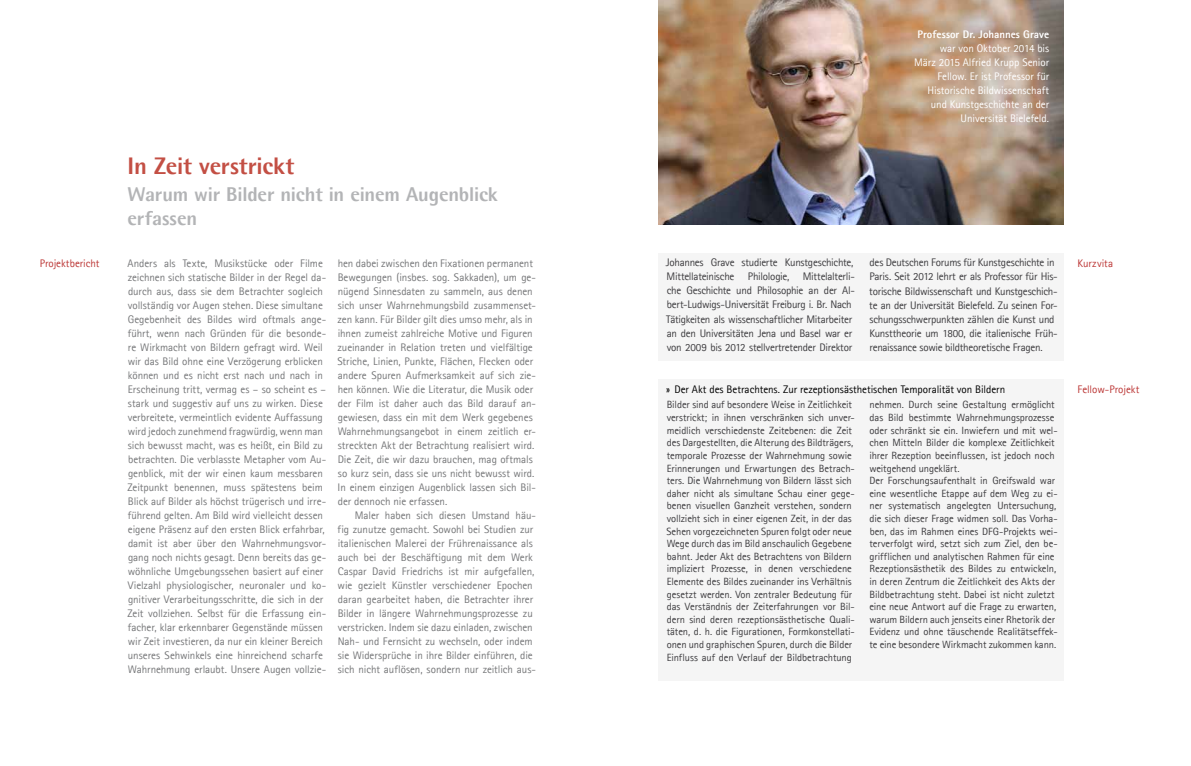
<style>
.page{position:relative;width:1191px;height:766px;background:#fff}
.page>*{position:absolute;margin:0;border:0;box-sizing:border-box;transform-origin:0 0}
.t1{font:800 24px "Agfa Rotis Semisans";letter-spacing:-.005em;color:#c34f44}
.t2{font:800 20px/24px "Agfa Rotis Semisans";letter-spacing:-.01em;color:#b3b4b6}
.t3{font:11px/14px "Agfa Rotis Sans Serif";letter-spacing:-.005em;color:#767779}
.t4{font:11px/14px "Agfa Rotis Sans Serif";letter-spacing:-.025em;color:#3e3d40}
.t5{font:11px/14px "Agfa Rotis Sans Serif";letter-spacing:-.005em;color:#fff;text-align:right}
.t6{font:11px "Agfa Rotis Sans Serif";letter-spacing:-.005em;color:#000}
.t7{font:11px "Agfa Rotis Sans Serif";letter-spacing:-.005em;color:#bc3736}
.t8{font:800 11px "Agfa Rotis Sans Serif";letter-spacing:.005em;color:#fff}
.t9{font:10.5px/12.6px "Agfa Rotis Sans Serif";letter-spacing:-.01em;color:#3e3d40}
</style>
<div class="page">
<img style="left:658px;top:0;width:405px;height:224px">
<div style="left:658px;top:379px;width:405px;height:301px;background:#f5f5f5"></div>
<div style="left:658px;top:253px;width:405px;height:107px;background:#f5f5f5"></div>
<h1 class="t1" style="left:128px;top:150px;width:168px">In Zeit verstrickt</h1>
<h2 class="t2" style="left:128px;top:181px;width:372px">Warum wir Bilder nicht in einem Augenblick erfassen</h2>
<p class="t7" style="left:40px;top:256px;width:61px">Projektbericht</p>
<p class="t3" style="left:127px;top:256px;width:200px">Anders als Texte, Musikstücke oder Filme zeichnen sich statische Bilder in der Regel da&shy;durch aus, dass sie dem Betrachter sogleich vollständig vor Augen stehen. Diese simultane Gegebenheit des Bildes wird oftmals ange&shy;führt, wenn nach Gründen für die besonde&shy;re Wirkmacht von Bildern gefragt wird. Weil wir das Bild ohne eine Verzögerung erblicken können und es nicht erst nach und nach in Erscheinung tritt, vermag es – so scheint es – stark und suggestiv auf uns zu wirken. Diese verbreitete, vermeintlich evidente Auffassung wird jedoch zunehmend fragwürdig, wenn man sich bewusst macht, was es heißt, ein Bild zu betrachten. Die verblasste Metapher vom Au&shy;genblick, mit der wir einen kaum messbaren Zeitpunkt benennen, muss spätestens beim Blick auf Bilder als höchst trügerisch und irre&shy;führend gelten. Am Bild wird vielleicht dessen eigene Präsenz auf den ersten Blick erfahrbar, damit ist aber über den Wahrnehmungsvor&shy;gang noch nichts gesagt. Denn bereits das ge&shy;wöhnliche Umgebungssehen basiert auf einer Vielzahl physiologischer, neuronaler und ko&shy;gnitiver Verarbeitungsschritte, die sich in der Zeit vollziehen. Selbst für die Erfassung ein&shy;facher, klar erkennbarer Gegenstände müssen wir Zeit investieren, da nur ein kleiner Bereich unseres Sehwinkels eine hinreichend scharfe Wahrnehmung erlaubt. Unsere Augen vollzie-</p>
<p class="t3" style="left:337px;top:256px;width:200px">hen dabei zwischen den Fixationen permanent Bewegungen (insbes. sog. Sakkaden), um ge&shy;nügend Sinnesdaten zu sammeln, aus denen sich unser Wahrnehmungsbild zusammenset&shy;zen kann. Für Bilder gilt dies umso mehr, als in ihnen zumeist zahlreiche Motive und Figuren zueinander in Relation treten und vielfältige Striche, Linien, Punkte, Flächen, Flecken oder andere Spuren Aufmerksamkeit auf sich zie&shy;hen können. Wie die Literatur, die Musik oder der Film ist daher auch das Bild darauf an&shy;gewiesen, dass ein mit dem Werk gegebenes Wahrnehmungsangebot in einem zeitlich er&shy;streckten Akt der Betrachtung realisiert wird.<br>Die Zeit, die wir dazu brauchen, mag oftmals so kurz sein, dass sie uns nicht bewusst wird.<br>In einem einzigen Augenblick lassen sich Bil&shy;der dennoch nie erfassen.</p>
<p class="t3" style="left:338px;top:508px;width:200px;text-indent:17px">Maler haben sich diesen Umstand häu&shy;fig zunutze gemacht. Sowohl bei Studien zur italienischen Malerei der Frührenaissance als auch bei der Beschäftigung mit dem Werk Caspar David Friedrichs ist mir aufgefallen, wie gezielt Künstler verschiedener Epochen daran gearbeitet haben, die Betrachter ihrer Bilder in längere Wahrnehmungsprozesse zu verstricken. Indem sie dazu einladen, zwischen Nah- und Fernsicht zu wechseln, oder indem sie Widersprüche in ihre Bilder einführen, die sich nicht auflösen, sondern nur zeitlich aus-</p>
<p class="t8" style="left:917px;top:27px;width:133px">Professor Dr. Johannes Grave</p>
<p class="t5" style="left:914px;top:41px;width:137px">war von Oktober 2014 bis<br>März 2015 Alfried Krupp Senior<br>Fellow. Er ist Professor für<br>Historische Bildwissenschaft und Kunstgeschichte an der<br>Universität Bielefeld.</p>
<p class="t4" style="left:666px;top:255px;width:191px">Johannes Grave studierte Kunstgeschichte, Mittellateinische Philologie, Mittelalterli&shy;che Geschichte und Philosophie an der Al&shy;bert-Ludwigs-Universität Freiburg i. Br. Nach Tätigkeiten als wissenschaftlicher Mitarbeiter an den Universitäten Jena und Basel war er von 2009 bis 2012 stellvertretender Direktor</p>
<p class="t4" style="left:869px;top:255px;width:190px">des Deutschen Forums für Kunstgeschichte in Paris. Seit 2012 lehrt er als Professor für His&shy;torische Bildwissenschaft und Kunstgeschich&shy;te an der Universität Bielefeld. Zu seinen For&shy;schungsschwerpunkten zählen die Kunst und Kunsttheorie um 1800, die italienische Früh&shy;renaissance sowie bildtheoretische Fragen.</p>
<p class="t7" style="left:1077px;top:257px;width:37px">Kurzvita</p>
<p class="t6" style="left:666px;top:383px;width:340px">» Der Akt des Betrachtens. Zur rezeptionsästhetischen Temporalität von Bildern</p>
<p class="t7" style="left:1077px;top:383px;width:63px">Fellow-Projekt</p>
<p class="t9" style="left:666px;top:398px;width:190px">Bilder sind auf besondere Weise in Zeitlichkeit verstrickt; in ihnen verschränken sich unver&shy;meidlich verschiedenste Zeitebenen: die Zeit des Dargestellten, die Alterung des Bildträgers, temporale Prozesse der Wahrnehmung sowie Erinnerungen und Erwartungen des Betrach&shy;ters. Die Wahrnehmung von Bildern lässt sich daher nicht als simultane Schau einer gege&shy;benen visuellen Ganzheit verstehen, sondern vollzieht sich in einer eigenen Zeit, in der das Sehen vorgezeichneten Spuren folgt oder neue Wege durch das im Bild anschaulich Gegebene bahnt. Jeder Akt des Betrachtens von Bildern impliziert Prozesse, in denen verschiedene Elemente des Bildes zueinander ins Verhältnis gesetzt werden. Von zentraler Bedeutung für das Verständnis der Zeiterfahrungen vor Bil&shy;dern sind deren rezeptionsästhetische Quali&shy;täten, d. h. die Figurationen, Formkonstellati&shy;onen und graphischen Spuren, durch die Bilder Einfluss auf den Verlauf der Bildbetrachtung</p>
<p class="t9" style="left:869px;top:398px;width:190px">nehmen. Durch seine Gestaltung ermöglicht das Bild bestimmte Wahrnehmungsprozesse oder schränkt sie ein. Inwiefern und mit wel&shy;chen Mitteln Bilder die komplexe Zeitlichkeit ihrer Rezeption beeinflussen, ist jedoch noch weitgehend ungeklärt.<br>Der Forschungsaufenthalt in Greifswald war eine wesentliche Etappe auf dem Weg zu ei&shy;ner systematisch angelegten Untersuchung, die sich dieser Frage widmen soll. Das Vorha&shy;ben, das im Rahmen eines DFG-Projekts wei&shy;terverfolgt wird, setzt sich zum Ziel, den be&shy;grifflichen und analytischen Rahmen für eine Rezeptionsästhetik des Bildes zu entwickeln, in deren Zentrum die Zeitlichkeit des Akts der Bildbetrachtung steht. Dabei ist nicht zuletzt eine neue Antwort auf die Frage zu erwarten, warum Bildern auch jenseits einer Rhetorik der Evidenz und ohne täuschende Realitätseffek&shy;te eine besondere Wirkmacht zukommen kann.</p>
</div>
